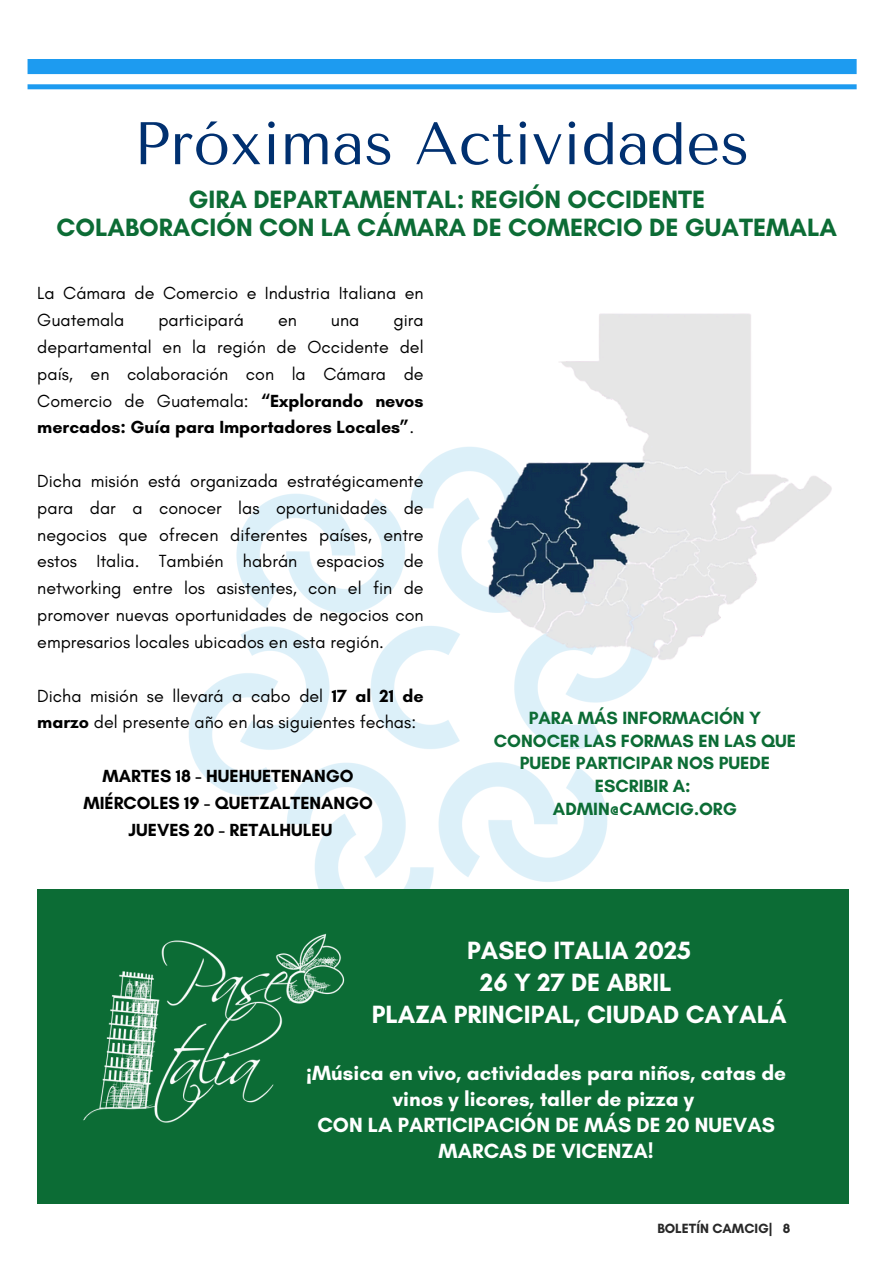
<style>
.page{position:relative;width:894px;height:1264px;background:#fff}
.page>*{position:absolute;margin:0;border:0;box-sizing:border-box;transform-origin:0 0}
.t1{font:60px "Tenor Sans";color:#003070}
.t2{font:700 25.5px/28.2px "Glacial Indifference";color:#0c6c35;text-align:center}
.t3{font:700 25.5px/31.8px "Glacial Indifference";color:#fff;text-align:center}
.t4{font:700 21px/25.8px "Glacial Indifference";color:#fff;text-align:center}
.t5{font:700 18px/22.5px "Glacial Indifference";color:#0c6c35;text-align:center}
.t6{font:17.85px/26.8px "Glacial Indifference";color:#000}
.t7{font:700 17.85px/26.8px "Glacial Indifference";color:#000;text-align:center}
.t8{font:700 13.65px "Glacial Indifference";color:#282828}
.s1{font-weight:700}
.s2{font-family:"Noto Sans"}
</style>
<div class="page">
<svg style="left:28px;top:59px;width:828px;height:30px"></svg>
<img style="left:189px;top:447px;width:445px;height:441px">
<img style="left:466px;top:313px;width:366px;height:375px">
<div style="left:37px;top:888px;width:811px;height:315px;background:#0c6c35"></div>
<img style="left:83px;top:933px;width:262px;height:190px">
<h4 class="t1" style="left:133px;top:109px;width:617px">Próximas Actividades</h4>
<p class="t2" style="left:57px;top:185px;width:781px">GIRA DEPARTAMENTAL: REGIÓN OCCIDENTE<br>COLABORACIÓN CON LA CÁMARA DE COMERCIO DE GUATEMALA</p>
<h1 class="t6" style="left:37px;top:280px;width:387px">La Cámara de Comercio e Industria Italiana en<br>Guatemala</h1>
<h1 class="t6" style="left:158px;top:306px;width:87px">participará</h1>
<h1 class="t6" style="left:278px;top:306px;width:20px">en</h1>
<h1 class="t6" style="left:331px;top:306px;width:30px">una</h1>
<h1 class="t6" style="left:37px;top:306px;width:387px;text-align:justify;text-indent:356px">gira departamental en la región de Occidente del país, en colaboración con la Cámara de Comercio de Guatemala: <span class="s1">“Explorando nevos mercados: Guía para Importadores Locales”</span>.</h1>
<h2 class="t6" style="left:37px;top:467px;width:387px;text-align:justify">Dicha misión está organizada estratégicamente para dar a conocer las oportunidades de negocios que ofrecen diferentes países, entre estos Italia. También habrán espacios de networking entre los asistentes, con el fin de promover nuevas oportunidades de negocios con empresarios locales ubicados en esta región.</h2>
<h5 class="t6" style="left:37px;top:682px;width:387px">Dicha misión se llevará a cabo del <span class="s1">17 al 21 de marzo</span> del presente año en las siguientes fechas:</h5>
<h5 class="t7" style="left:83px;top:762px;width:291px">MARTES 18 - HUEHUETENANGO<br>MIÉRCOLES 19 - QUETZALTENANGO<br>JUEVES 20 - RETALHULEU</h5>
<p class="t5" style="left:493px;top:707px;width:304px">PARA MÁS INFORMACIÓN Y<br>CONOCER LAS FORMAS EN LAS QUE<br>PUEDE PARTICIPAR NOS PUEDE<br>ESCRIBIR A:<br>ADMIN@CAMCIG.ORG</p>
<h4 class="t3" style="left:371px;top:934px;width:416px">PASEO ITALIA 2025<br>26 Y 27 DE ABRIL<br>PLAZA PRINCIPAL, CIUDAD CAYALÁ</h4>
<p class="t4" style="left:306px;top:1059px;width:481px"><span class="s2">¡</span>Música en vivo, actividades para niños, catas de vinos y licores, taller de pizza y<br>CON LA PARTICIPACIÓN DE MÁS DE 20 NUEVAS MARCAS DE VICENZA!</p>
<h5 class="t8" style="left:657px;top:1219px;width:134px">BOLETÍN CAMCIG| 8</h5>
</div>
